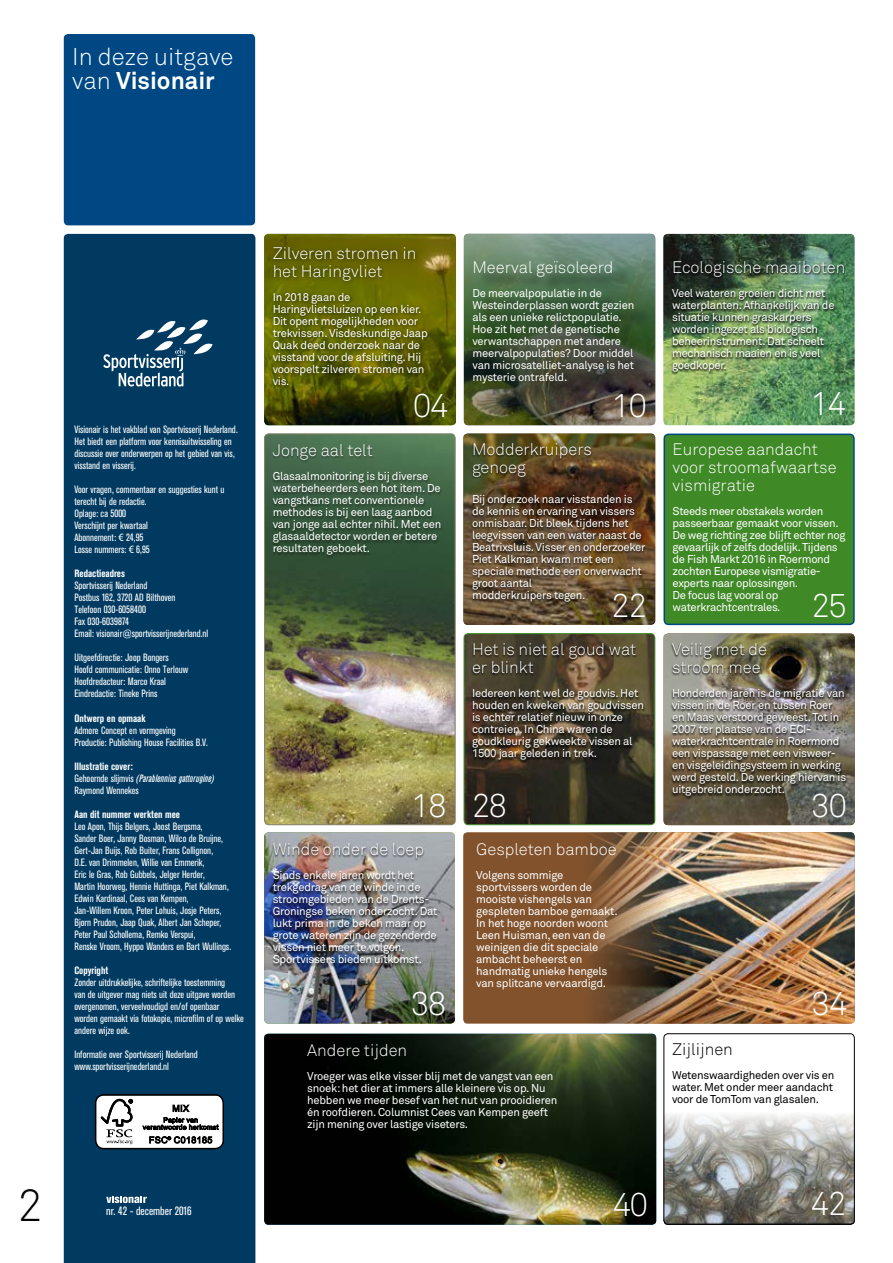
<style>
.page{position:relative;width:893px;height:1263px;background:#fff}
.page>*{position:absolute;margin:0;border:0;box-sizing:border-box;transform-origin:0 0}
.t1{font:300 45px "Akkurat";color:#000}
.t2{font:300 33px "Akkurat";letter-spacing:-.05em;color:#fff}
.t3{font:300 24px/24px "Akkurat";color:#fff}
.t4{font:300 16.5px/18px "Akkurat";color:#fff}
.t5{font:300 16.5px "Akkurat";color:#000}
.t6{font:12px "Akzidenz Grotesk Condensed BQ";color:#fff}
.t7{font:11.25px/12px "Akkurat";letter-spacing:-.02em;color:#fff}
.t8{font:11.25px/12px "Akkurat";letter-spacing:-.02em;color:#000}
.t9{font:10.5px/12px "Akzidenz Grotesk Condensed BQ";color:#fff}
.t10{font:700 10.5px "Akzidenz Grotesk Condensed BQ";color:#fff}
.s1{font-weight:700}
.s2{font-family:"Linotype Euro Font Ato F"}
.s3{font-weight:500;font-style:italic}
</style>
<div class="page">
<div style="left:64px;top:34px;width:191px;height:191px;background:#004884;border-radius:4px"></div>
<div style="left:64px;top:234px;width:191px;height:1029px;background:#003a60"></div>
<svg style="left:106px;top:1197px;width:41px;height:6px"></svg>
<img style="left:265px;top:434px;width:190px;height:391px">
<div style="left:264px;top:433px;width:191px;height:392px;border:1px solid #858166;border-radius:4px"></div>
<img style="left:264px;top:832px;width:191px;height:191px">
<img style="left:463px;top:434px;width:192px;height:191px">
<div style="left:664px;top:434px;width:190px;height:190px;background:#408927;border-radius:4px"></div>
<div style="left:663px;top:434px;width:192px;height:191px;border:2px solid #004884;border-radius:4px"></div>
<img style="left:464px;top:234px;width:191px;height:191px">
<img style="left:264px;top:1034px;width:392px;height:191px">
<svg style="left:103px;top:319px;width:110px;height:67px;background:#336180"></svg>
<svg style="left:96px;top:1095px;width:127px;height:54px"></svg>
<div style="left:95px;top:1094px;width:129px;height:55px;border:2px solid #000;border-radius:9px"></div>
<img style="left:663px;top:234px;width:192px;height:191px">
<div style="left:271px;top:445px;width:171px;height:114px;background:#000;opacity:.4"></div>
<div style="left:271px;top:844px;width:168px;height:125px;background:#000;opacity:.75"></div>
<img style="left:264px;top:234px;width:192px;height:191px">
<div style="left:270px;top:244px;width:162px;height:146px;background:#000;opacity:.75"></div>
<div style="left:475px;top:264px;width:177px;height:138px;background:#000;opacity:.75"></div>
<img style="left:464px;top:634px;width:191px;height:191px">
<div style="left:464px;top:633px;width:191px;height:192px;border:1px solid #408927;border-radius:4px"></div>
<img style="left:663px;top:634px;width:192px;height:191px">
<div style="left:463px;top:832px;width:392px;height:191px;background:#81522c;border-radius:4px"></div>
<img style="left:541px;top:832px;width:314px;height:191px">
<img style="left:665px;top:1035px;width:188px;height:188px">
<img style="left:670px;top:643px;width:177px;height:156px">
<img style="left:670px;top:261px;width:175px;height:114px">
<div style="left:471px;top:443px;width:176px;height:162px;background:#000;opacity:.75"></div>
<svg style="left:471px;top:643px;width:174px;height:120px;background:#473c2a"></svg>
<div style="left:663px;top:1033px;width:192px;height:192px;border:1px solid #000;border-radius:4px"></div>
<h3 class="t3" style="left:72px;top:45px;width:163px">In deze uitgave van <span class="s1">Visionair</span></h3>
<h1 class="t1" style="left:17px;top:1179px;width:27px">2</h1>
<p class="t9" style="left:74px;top:424px;width:165px">Visionair is het vakblad van Sportvisserij Nederland.<br>Het biedt een platform voor kennisuitwisseling en discussie over onderwerpen op het gebied van vis, visstand en visserij.</p>
<p class="t9" style="left:74px;top:484px;width:152px">Voor vragen, commentaar en suggesties kunt u terecht bij de redactie.<br>Oplage: ca 5000<br>Verschijnt per kwartaal<br>Abonnement: <span class="s2">v</span> 24,95<br>Losse nummers: <span class="s2">v</span> 6,95</p>
<p class="t10" style="left:74px;top:568px;width:52px">Redactieadres</p>
<p class="t9" style="left:74px;top:580px;width:135px">Sportvisserij Nederland<br>Postbus 162, 3720 AD Bilthoven<br>Telefoon 030-6058400<br>Fax 030-6039874<br>Email: visionair@sportvisserijnederland.nl</p>
<p class="t9" style="left:74px;top:652px;width:115px">Uitgeefdirectie: Joop Bongers<br>Hoofd communicatie: Onno Terlouw<br>Hoofdredacteur: Marco Kraal<br>Eindredactie: Tineke Prins</p>
<p class="t10" style="left:74px;top:712px;width:73px">Ontwerp en opmaak</p>
<p class="t9" style="left:74px;top:724px;width:135px">Admore Concept en vormgeving<br>Productie: Publishing House Facilities B.V.</p>
<p class="t9" style="left:74px;top:760px;width:141px"><span class="s1">Illustratie cover:<br></span>Gehoornde slijmvis <span class="s3">(Parablennius gattorugine)<br></span>Raymond Wennekes</p>
<p class="t10" style="left:74px;top:808px;width:107px">Aan dit nummer werkten mee</p>
<p class="t9" style="left:74px;top:820px;width:158px">Leo Apon, Thijs Belgers, Joost Bergsma,<br>Sander Boer, Janny Bosman, Wilco de Bruijne, Gert-Jan Buijs, Rob Buiter, Frans Collignon,<br>D.E. van Drimmelen, Willie van Emmerik,<br>Eric le Gras, Rob Gubbels, Jelger Herder,<br>Martin Hoorweg, Hennie Huttinga, Piet Kalkman, Edwin Kardinaal, Cees van Kempen,<br>Jan-Willem Kroon, Peter Lohuis, Josje Peters, Bjorn Prudon, Jaap Quak, Albert Jan Scheper, Peter Paul Schollema, Remko Verspui,<br>Renske Vroom, Hyppo Wanders en Bart Wullings.</p>
<p class="t10" style="left:74px;top:964px;width:35px">Copyright</p>
<p class="t9" style="left:74px;top:976px;width:171px">Zonder uitdrukkelijke, schriftelijke toestemming<br>van de uitgever mag niets uit deze uitgave worden overgenomen, verveelvoudigd en/of openbaar worden gemaakt via fotokopie, microfilm of op welke andere wijze ook.</p>
<p class="t9" style="left:74px;top:1048px;width:125px">Informatie over Sportvisserij Nederland www.sportvisserijnederland.nl</p>
<p class="t6" style="left:106px;top:1204px;width:87px">nr. 42 - december 2016</p>
<h3 class="t4" style="left:273px;top:245px;width:145px">Zilveren stromen in het Haringvliet</h3>
<p class="t7" style="left:273px;top:292px;width:157px">In 2018 gaan de<br>Haringvlietsluizen op een kier.<br>Dit opent mogelijkheden voor trekvissen. Visdeskundige Jaap<br>Quak deed onderzoek naar de visstand voor de afsluiting. Hij voorspelt zilveren stromen van vis.</p>
<h3 class="t4" style="left:472px;top:259px;width:142px">Meerval geïsoleerd</h3>
<p class="t7" style="left:472px;top:287px;width:163px">De meervalpopulatie in de<br>Westeinderplassen wordt gezien als een unieke relictpopulatie.<br>Hoe zit het met de genetische verwantschappen met andere meervalpopulaties? Door middel van microsatelliet-analyse is het mysterie ontrafeld.</p>
<h2 class="t2" style="left:413px;top:385px;width:37px">04</h2>
<h2 class="t2" style="left:611px;top:385px;width:37px">10</h2>
<h3 class="t4" style="left:672px;top:258px;width:175px">Ecologische maaiboten</h3>
<p class="t7" style="left:672px;top:287px;width:164px">Veel wateren groeien dicht met waterplanten. Afhankelijk van de situatie kunnen graskarpers worden ingezet als biologisch beheerinstrument. Dat scheelt mechanisch maaien en is veel goedkoper.</p>
<h2 class="t2" style="left:810px;top:384px;width:37px">14</h2>
<h3 class="t4" style="left:273px;top:442px;width:102px">Jonge aal telt</h3>
<p class="t7" style="left:273px;top:471px;width:170px">Glasaalmonitoring is bij diverse waterbeheerders een hot item. De vangstkans met conventionele methodes is bij een laag aanbod van jonge aal echter nihil. Met een glasaaldetector worden er betere resultaten geboekt.</p>
<h3 class="t4" style="left:472px;top:440px;width:121px">Modderkruipers genoeg</h3>
<p class="t7" style="left:472px;top:493px;width:175px">Bij onderzoek naar visstanden is de kennis en ervaring van vissers onmisbaar. Dit bleek tijdens het leegvissen van een water naast de<br>Beatrixsluis. Visser en onderzoeker<br>Piet Kalkman kwam met een speciale methode een onverwacht groot aantal<br>modderkruipers tegen.</p>
<h3 class="t4" style="left:673px;top:440px;width:166px">Europese aandacht voor stroomafwaartse vismigratie</h3>
<p class="t7" style="left:673px;top:505px;width:174px">Steeds meer obstakels worden passeerbaar gemaakt voor vissen.<br>De weg richting zee blijft echter nog gevaarlijk of zelfs dodelijk. Tijdens de Fish Markt 2016 in Roermond zochten Europese vismigratie&shy;experts naar oplossingen.<br>De focus lag vooral op waterkrachtcentrales.</p>
<h2 class="t2" style="left:611px;top:586px;width:37px">22</h2>
<h2 class="t2" style="left:811px;top:586px;width:37px">25</h2>
<h3 class="t4" style="left:472px;top:640px;width:166px">Het is niet al goud wat er blinkt</h3>
<p class="t7" style="left:472px;top:687px;width:173px">Iedereen kent wel de goudvis. Het houden en kweken van goudvissen is echter relatief nieuw in onze contreien. In China waren de goudkleurig gekweekte vissen al<br>1500 jaar geleden in trek.</p>
<h3 class="t4" style="left:672px;top:640px;width:96px">Veilig met de stroom mee</h3>
<p class="t7" style="left:672px;top:687px;width:176px">Honderden jaren is de migratie van vissen in de Roer en tussen Roer en Maas verstoord geweest. Tot in<br>2007 ter plaatse van de ECI&shy;waterkrachtcentrale in Roermond een vispassage met een visweer&shy;en visgeleidingsysteem in werking werd gesteld. De werking hiervan is uitgebreid onderzocht.</p>
<h2 class="t2" style="left:411px;top:786px;width:98px">18 28</h2>
<h2 class="t2" style="left:811px;top:786px;width:37px">30</h2>
<h3 class="t4" style="left:273px;top:841px;width:153px">Winde onder de loep</h3>
<p class="t7" style="left:273px;top:869px;width:166px">Sinds enkele jaren wordt het trekgedrag van de winde in de stroomgebieden van de Drents-<br>Groningse beken onderzocht. Dat lukt prima in de beken maar op grote wateren zijn de gezenderde vissen niet meer te volgen.<br>Sportvissers bieden uitkomst.</p>
<h2 class="t2" style="left:411px;top:984px;width:37px">38</h2>
<h3 class="t4" style="left:476px;top:840px;width:142px">Gespleten bamboe</h3>
<p class="t7" style="left:476px;top:869px;width:143px">Volgens sommige sportvissers worden de mooiste vishengels van gespleten bamboe gemaakt.<br>In het hoge noorden woont<br>Leen Huisman, een van de weinigen die dit speciale ambacht beheerst en handmatig unieke hengels van splitcane vervaardigd.</p>
<h3 class="t4" style="left:307px;top:1042px;width:101px">Andere tijden</h3>
<p class="t7" style="left:307px;top:1070px;width:252px">Vroeger was elke visser blij met de vangst van een snoek: het dier at immers alle kleinere vis op. Nu hebben we meer besef van het nut van prooidieren én roofdieren. Columnist Cees van Kempen geeft zijn mening over lastige viseters.</p>
<h2 class="t2" style="left:612px;top:1185px;width:37px">40</h2>
<h2 class="t2" style="left:812px;top:984px;width:37px">34</h2>
<h3 class="t5" style="left:672px;top:1039px;width:62px">Zijlijnen</h3>
<p class="t8" style="left:672px;top:1069px;width:164px">Wetenswaardigheden over vis en water. Met onder meer aandacht voor de TomTom van glasalen.</p>
<h2 class="t2" style="left:810px;top:1184px;width:37px">42</h2>
</div>
